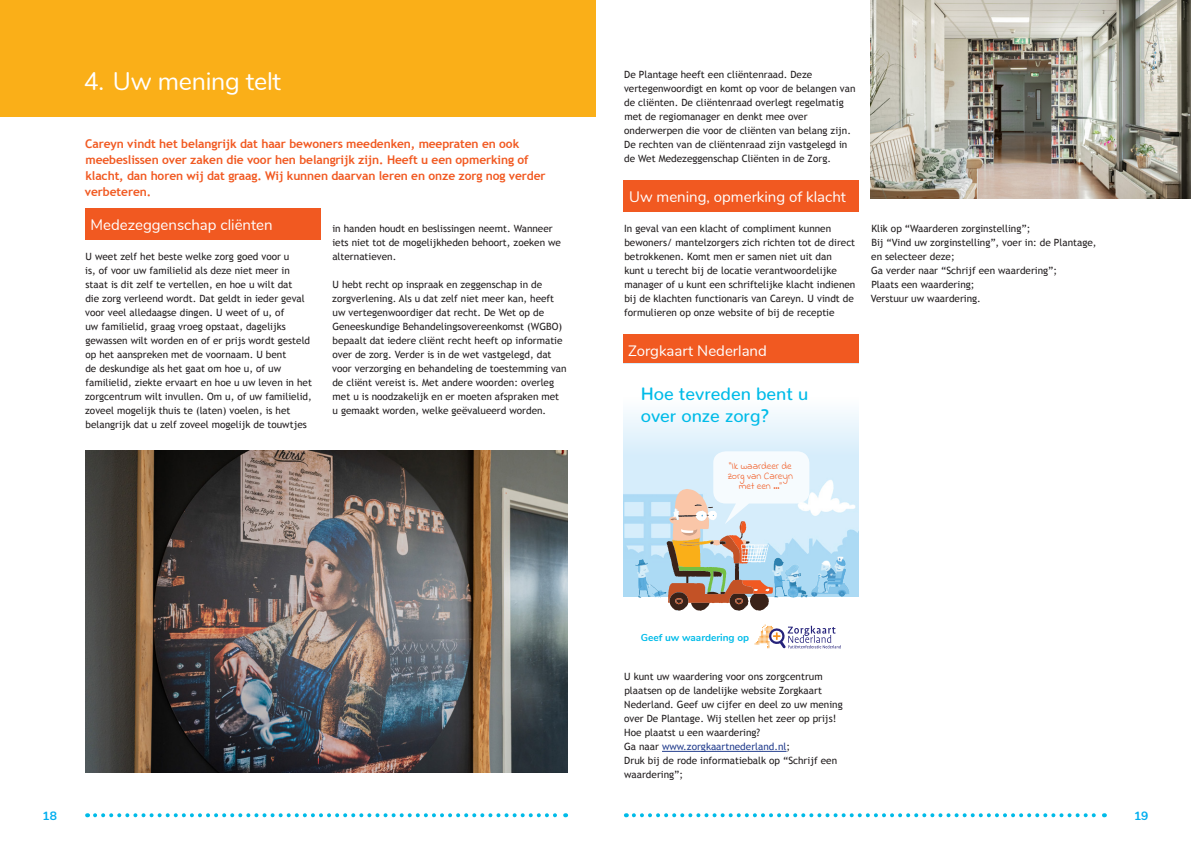
<style>
.page{position:relative;width:1191px;height:842px;background:#fff}
.page>*{position:absolute;margin:0;border:0;box-sizing:border-box;transform-origin:0 0}
.t1{font:25px "Nunito";letter-spacing:-.01em;color:#fff}
.t2{font:500 17.9px/21.7px "Nunito";color:#00bbe8}
.Kopje_niveau_2{font:15px "Nunito";color:#fff}
.Intro{font:700 12px/16px "Trebuchet MS";letter-spacing:-.01em;color:#f15921}
.t3{font:700 12px "Nunito";color:#00aeef}
.Brood{font:10px/14px "Trebuchet MS";color:#231f20}
.t4{font:10px/9.7px "Indie Flower";color:#f15921;text-align:center}
.Brood-2{font:10px "Trebuchet MS";color:#253f8e}
.t5{font:700 10px "Nunito";color:#00bbe8}
.s1{color:#231f20}
</style>
<div class="page">
<svg style="left:634px;top:813px;width:471px;height:4px"></svg>
<svg style="left:95px;top:813px;width:471px;height:4px"></svg>
<div style="left:0;top:0;width:595px;height:116px;background:#faaf18"></div>
<div style="left:624px;top:180px;width:235px;height:32px;background:#f15921"></div>
<div style="left:624px;top:334px;width:235px;height:32px;background:#f15921"></div>
<hr style="left:662px;top:751px;width:124px;height:1px;background:#253f8e">
<img style="left:624px;top:459px;width:235px;height:95px">
<div style="left:624px;top:364px;width:235px;height:95px;background:linear-gradient(to bottom,#fff,#d9eefb)"></div>
<img style="left:809px;top:554px;width:50px;height:43px">
<img style="left:624px;top:554px;width:42px;height:44px">
<svg style="left:666px;top:451px;width:143px;height:160px"></svg>
<svg style="left:754px;top:625px;width:87px;height:23px"></svg>
<div style="left:85px;top:208px;width:235px;height:32px;background:#f15921"></div>
<img style="left:85px;top:450px;width:482px;height:322px">
<img style="left:871px;top:0;width:320px;height:198px">
<p class="t1" style="left:84px;top:63px;width:199px">4. Uw mening telt</p>
<p class="Intro" style="left:85px;top:136px;width:462px">Careyn vindt het belangrijk dat haar bewoners meedenken, meepraten en ook meebeslissen over zaken die voor hen belangrijk zijn. Heeft u een opmerking of klacht, dan horen wij dat graag. Wij kunnen daarvan leren en onze zorg nog verder verbeteren.</p>
<p class="Kopje_niveau_2" style="left:91px;top:214px;width:183px">Medezeggenschap cliënten</p>
<p class="Brood" style="left:85px;top:250px;width:228px">U weet zelf het beste welke zorg goed voor u<br>is, of voor uw familielid als deze niet meer in staat is dit zelf te vertellen, en hoe u wilt dat<br>die zorg verleend wordt. Dat geldt in ieder geval voor veel alledaagse dingen. U weet of u, of<br>uw familielid, graag vroeg opstaat, dagelijks gewassen wilt worden en of er prijs wordt gesteld op het aanspreken met de voornaam. U bent<br>de deskundige als het gaat om hoe u, of uw familielid, ziekte ervaart en hoe u uw leven in het zorgcentrum wilt invullen. Om u, of uw familielid, zoveel mogelijk thuis te (laten) voelen, is het belangrijk dat u zelf zoveel mogelijk de touwtjes</p>
<p class="Brood" style="left:332px;top:222px;width:230px">in handen houdt en beslissingen neemt. Wanneer iets niet tot de mogelijkheden behoort, zoeken we alternatieven.</p>
<p class="Brood" style="left:332px;top:278px;width:236px">U hebt recht op inspraak en zeggenschap in de zorgverlening. Als u dat zelf niet meer kan, heeft uw vertegenwoordiger dat recht. De Wet op de Geneeskundige Behandelingsovereenkomst (WGBO) bepaalt dat iedere cliënt recht heeft op informatie over de zorg. Verder is in de wet vastgelegd, dat voor verzorging en behandeling de toestemming van de cliënt vereist is. Met andere woorden: overleg met u is noodzakelijk en er moeten afspraken met u gemaakt worden, welke geëvalueerd worden.</p>
<p class="Brood" style="left:624px;top:68px;width:233px">De Plantage heeft een cliëntenraad. Deze vertegenwoordigt en komt op voor de belangen van de cliënten. De cliëntenraad overlegt regelmatig met de regiomanager en denkt mee over onderwerpen die voor de cliënten van belang zijn.<br>De rechten van de cliëntenraad zijn vastgelegd in de Wet Medezeggenschap Cliënten in de Zorg.</p>
<p class="Kopje_niveau_2" style="left:629px;top:186px;width:218px">Uw mening, opmerking of klacht</p>
<p class="Brood" style="left:624px;top:222px;width:233px">In geval van een klacht of compliment kunnen bewoners/ mantelzorgers zich richten tot de direct betrokkenen. Komt men er samen niet uit dan<br>kunt u terecht bij de locatie verantwoordelijke manager of u kunt een schriftelijke klacht indienen bij de klachten functionaris van Careyn. U vindt de formulieren op onze website of bij de receptie</p>
<p class="Kopje_niveau_2" style="left:628px;top:340px;width:140px">Zorgkaart Nederland</p>
<p class="t2" style="left:641px;top:381px;width:169px">Hoe tevreden bent u over onze zorg?</p>
<p class="t4" style="left:727px;top:461px;width:67px">“Ik waardeer de zorg van Careyn met een ...”</p>
<p class="Brood" style="left:871px;top:222px;width:160px">Klik op “Waarderen zorginstelling”;</p>
<p class="Brood" style="left:871px;top:236px;width:227px">Bij “Vind uw zorginstelling”, voer in: de Plantage, en selecteer deze;</p>
<p class="Brood" style="left:871px;top:264px;width:187px">Ga verder naar “Schrijf een waardering”;</p>
<p class="Brood" style="left:871px;top:278px;width:105px">Plaats een waardering;</p>
<p class="Brood" style="left:871px;top:292px;width:112px">Verstuur uw waardering.</p>
<p class="t5" style="left:641px;top:630px;width:110px">Geef uw waardering op</p>
<p class="Brood" style="left:624px;top:670px;width:220px">U kunt uw waardering voor ons zorgcentrum plaatsen op de landelijke website Zorgkaart Nederland. Geef uw cijfer en deel zo uw mening over De Plantage. Wij stellen het zeer op prijs!</p>
<p class="Brood" style="left:624px;top:726px;width:137px">Hoe plaatst u een waardering?</p>
<p class="Brood-2" style="left:624px;top:741px;width:168px"><span class="s1">Ga naar</span> www.zorgkaartnederland.nl<span class="s1">;</span></p>
<p class="Brood" style="left:624px;top:754px;width:214px">Druk bij de rode informatiebalk op “Schrijf een waardering”;</p>
<p class="t3" style="left:43px;top:807px;width:16px">18</p>
<p class="t3" style="left:1134px;top:807px;width:16px">19</p>
</div>
